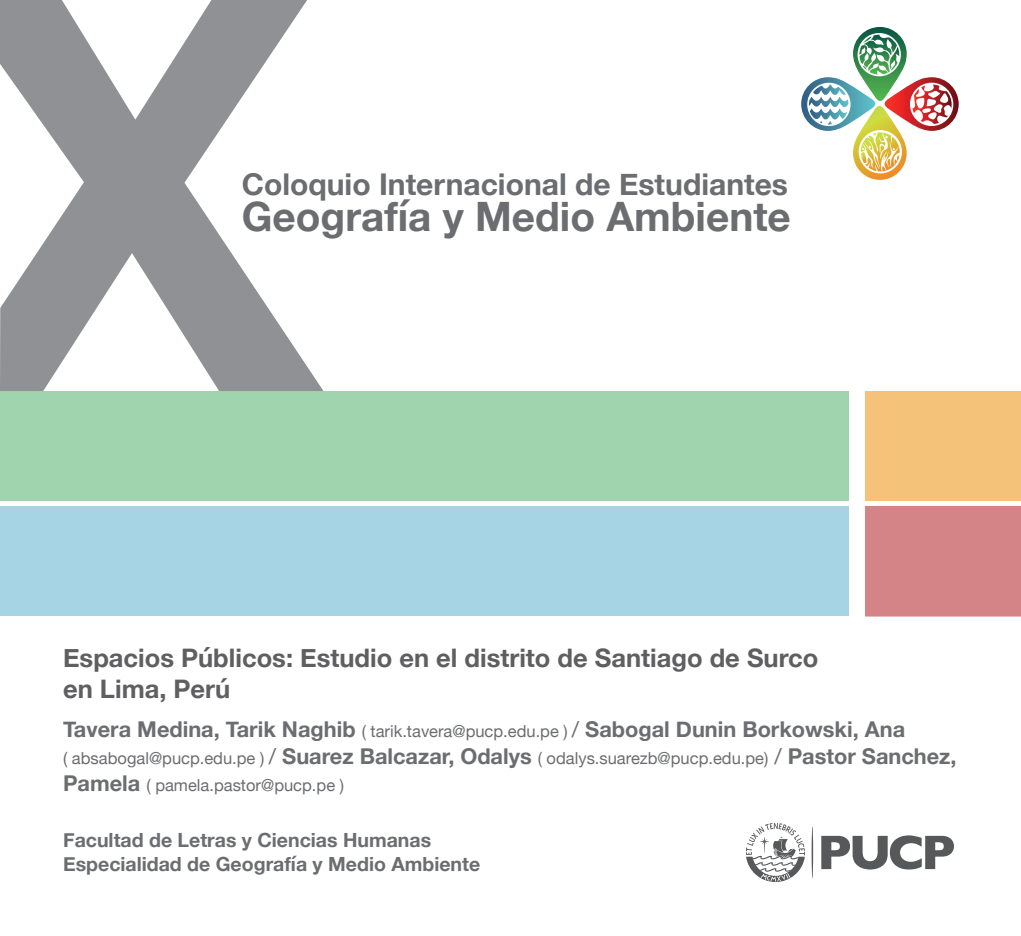
<style>
.page{position:relative;width:1021px;height:936px;background:#fff}
.page>*{position:absolute;margin:0;border:0;box-sizing:border-box;transform-origin:0 0}
.t1{font:700 40.5px "Helvetica Neue";color:#6c6d70}
.t2{font:700 30px "Helvetica Neue";color:#6c6d70}
.t3{font:700 25.5px "Helvetica Neue";color:#5f5f62}
.t4{font:700 21.75px "Helvetica Neue";color:#6c6d70}
.t5{font:700 19.5px "Helvetica Neue";color:#6c6d70}
.t6{font:16.5px/27px "Helvetica Neue";color:#6c6d70}
.s1{font-weight:400;font-size:16.5px}
.s2{font-weight:400}
.s3{font-size:21.75px}
.s4{font-weight:700;font-size:21.75px}
</style>
<div class="page">
<div style="left:0;top:391px;width:848px;height:109px;background:#9fd4af"></div>
<div style="left:865px;top:391px;width:155px;height:109px;background:#f4c379"></div>
<div style="left:0;top:506px;width:848px;height:109px;background:#a6d4e5"></div>
<div style="left:865px;top:506px;width:155px;height:110px;background:#d48486"></div>
<svg style="left:0;top:0;width:323px;height:391px;fill:#8f9194"></svg>
<svg style="left:821px;top:835px;width:132px;height:34px"></svg>
<hr style="left:811px;top:826px;width:2px;height:52px;background:#57585a;border-radius:50%">
<svg style="left:746px;top:823px;width:59px;height:58px"></svg>
<svg style="left:801px;top:27px;width:157px;height:153px"></svg>
<p class="t2" style="left:242px;top:161px;width:547px">Coloquio Internacional de Estudiantes</p>
<p class="t1" style="left:242px;top:185px;width:550px">Geografía y Medio Ambiente</p>
<p class="t3" style="left:63px;top:637px;width:756px">Espacios Públicos: Estudio en el distrito de Santiago de Surco</p>
<p class="t3" style="left:63px;top:668px;width:169px">en Lima, Perú</p>
<p class="t4" style="left:63px;top:711px;width:843px">Tavera Medina, Tarik Naghib <span class="s1">( tarik.tavera@pucp.edu.pe )</span> <span class="s2">/</span> Sabogal Dunin Borkowski, Ana</p>
<p class="t6" style="left:63px;top:745px;width:895px">( absabogal@pucp.edu.pe ) <span class="s3">/</span> <span class="s4">Suarez Balcazar, Odalys</span> ( odalys.suarezb@pucp.edu.pe) <span class="s3">/</span> <span class="s4">Pastor Sanchez,<br>Pamela</span> ( pamela.pastor@pucp.pe )</p>
<p class="t5" style="left:63px;top:824px;width:369px">Facultad de Letras y Ciencias Humanas</p>
<p class="t5" style="left:63px;top:848px;width:418px">Especialidad de Geografía y Medio Ambiente</p>
</div>
